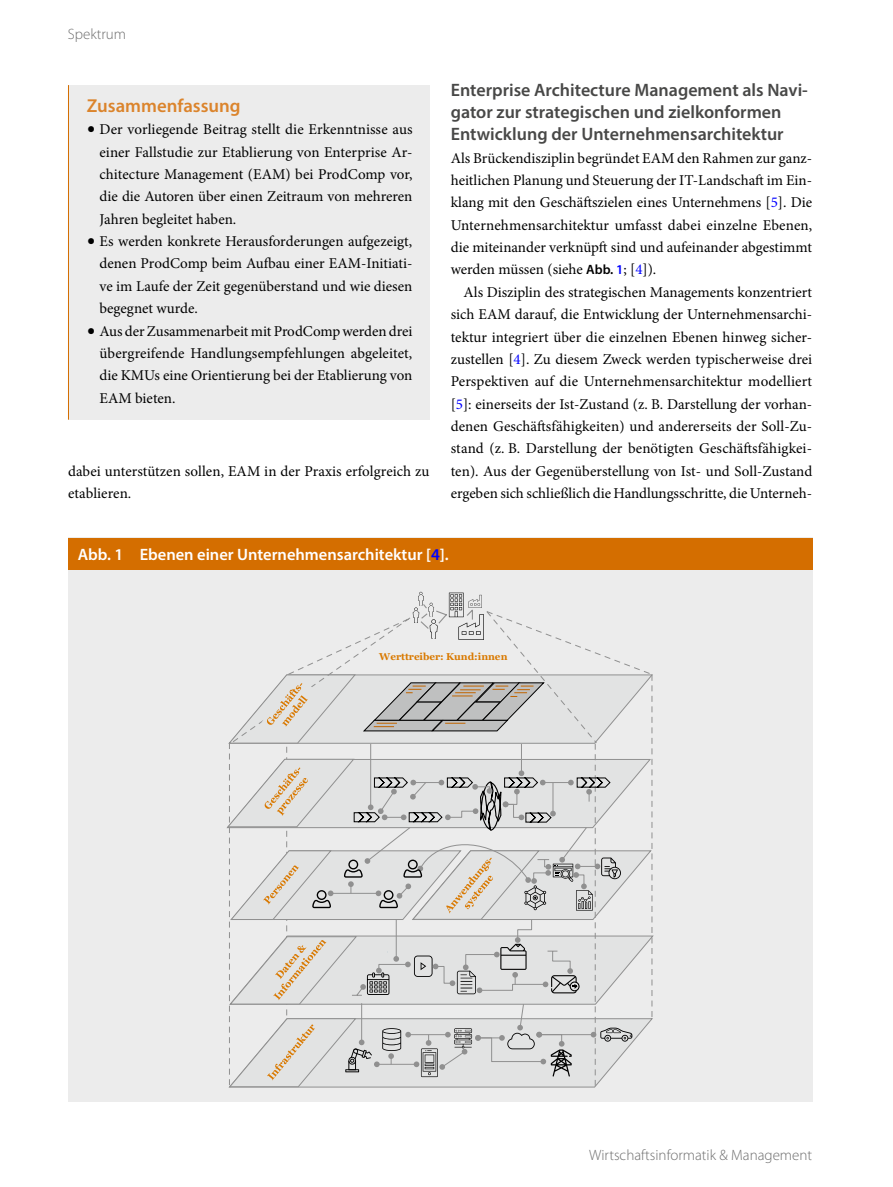
<style>
.page{position:relative;width:893px;height:1187px;background:#fff}
.page>*{position:absolute;margin:0;border:0;box-sizing:border-box;transform-origin:0 0}
.t1{font:600 18.75px "Myriad Pro";color:#db842c}
.t2{font:600 18px/22.4px "Myriad Pro";color:#484847}
.t3{font:600 16.5px "Myriad Pro";color:#fff}
.t4{font:15px/22.4px "Minion Pro";color:#000;text-align:justify}
.t5{font:300 15px "Myriad Pro";color:#6e6e6e}
.t6{font:700 9.9px "Georgia";letter-spacing:-.005em;color:#eb8301}
.s1{font-size:22.5px}
.s2{color:#00f}
.s3{font-family:"Myriad Pro";font-weight:600;font-size:13.5px}
.s4{font-family:"Myriad Pro";font-weight:600;font-size:13.5px;color:#00f}
</style>
<div class="page">
<div style="left:68px;top:85px;width:361px;height:334px;background:#ececec"></div>
<hr style="left:68px;top:85px;width:1px;height:334px;background:#d46e00">
<div style="left:68px;top:538px;width:744px;height:563px;background:#ececec"></div>
<svg style="left:227px;top:591px;width:426px;height:497px"></svg>
<div style="left:68px;top:538px;width:744px;height:31px;background:#d46e00"></div>
<p class="t5" style="left:68px;top:25px;width:60px">Spektrum</p>
<p class="t1" style="left:87px;top:94px;width:155px">Zusammenfassung</p>
<p class="t4" style="left:100px;top:118px;width:314px;text-indent:-13px"><span class="s1">•</span> Der vorliegende Beitrag stellt die Erkenntnisse aus einer Fallstudie zur Etablierung von Enterprise Ar&shy;chitecture Management (EAM) bei ProdComp vor, die die Autoren über einen Zeitraum von mehreren Jahren begleitet haben.</p>
<p class="t4" style="left:100px;top:230px;width:314px;text-indent:-13px"><span class="s1">•</span> Es werden konkrete Herausforderungen aufgezeigt, denen ProdComp beim Aufbau einer EAM-Initiati&shy;ve im Laufe der Zeit gegenüberstand und wie diesen begegnet wurde.</p>
<p class="t4" style="left:100px;top:319px;width:314px;text-indent:-13px"><span class="s1">•</span> Aus der Zusammenarbeit mit ProdComp werden drei übergreifende Handlungsempfehlungen abgeleitet, die KMUs eine Orientierung bei der Etablierung von EAM bieten.</p>
<p class="t4" style="left:68px;top:460px;width:363px">dabei unterstützen sollen, EAM in der Praxis erfolgreich zu etablieren.</p>
<p class="t2" style="left:451px;top:78px;width:359px">Enterprise Architecture Management als Navi&shy;gator zur strategischen und zielkonformen<br>Entwicklung der Unternehmensarchitektur</p>
<p class="t4" style="left:451px;top:147px;width:363px">Als Brückendisziplin begründet EAM den Rahmen zur ganz&shy;heitlichen Planung und Steuerung der IT-Landschaft im Ein&shy;klang mit den Geschäftszielen eines Unternehmens [<span class="s2">5</span>]. Die Unternehmensarchitektur umfasst dabei einzelne Ebenen, die miteinander verknüpft sind und aufeinander abgestimmt werden müssen (siehe <span class="s3">Abb.</span> <span class="s4">1</span>; [<span class="s2">4</span>]).</p>
<p class="t4" style="left:451px;top:281px;width:363px;text-indent:13px">Als Disziplin des strategischen Managements konzentriert sich EAM darauf, die Entwicklung der Unternehmensarchi&shy;tektur integriert über die einzelnen Ebenen hinweg sicher&shy;zustellen [<span class="s2">4</span>]. Zu diesem Zweck werden typischerweise drei Perspektiven auf die Unternehmensarchitektur modelliert [<span class="s2">5</span>]: einerseits der Ist-Zustand (z. B. Darstellung der vorhan&shy;denen Geschäftsfähigkeiten) und andererseits der Soll-Zu&shy;stand (z. B. Darstellung der benötigten Geschäftsfähigkei&shy;ten). Aus der Gegenüberstellung von Ist- und Soll-Zustand ergeben sich schließlich die Handlungsschritte, die Unterneh-</p>
<p class="t3" style="left:78px;top:544px;width:372px">Abb. 1 Ebenen einer Unternehmensarchitektur [<span class="s2">4</span>].</p>
<p class="t6" style="left:379px;top:650px;width:130px">Werttreiber: Kund:innen</p>
<p class="t5" style="left:589px;top:1145px;width:224px">Wirtschaftsinformatik &amp; Management</p>
</div>
